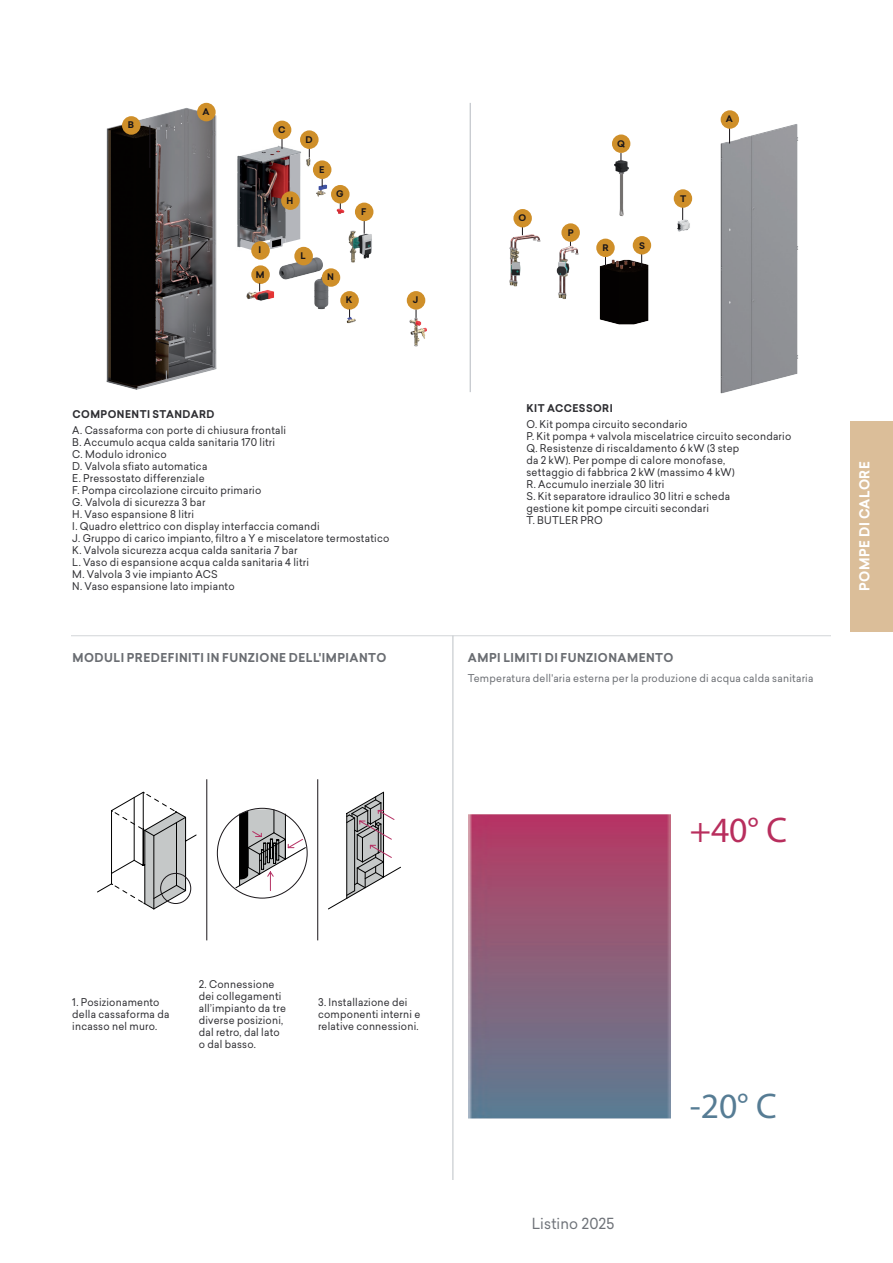
<style>
.page{position:relative;width:893px;height:1263px;background:#fff}
.page>*{position:absolute;margin:0;border:0;box-sizing:border-box;transform-origin:0 0}
.t1{font:35.7px "Myriad Pro";color:#567c94}
.t2{font:35.7px "Myriad Pro";color:#b82e5d}
.t3{font:15px "Sailec";letter-spacing:.005em;color:#6f7379;scale:.95 1}
.t4{font:700 13.5px "Sailec";color:#fff;scale:.95 1}
.plusDescrizione{font:700 12px "Sailec";letter-spacing:.045em;color:#6a6d72;scale:.95 1}
.iconeDescrizione{font:10.5px/12px "Sailec";letter-spacing:.02em;color:#2e2e32;scale:.95 1}
.plusTesto{font:10.5px "Sailec";letter-spacing:.02em;color:#6a6d72;scale:.95 1}
.iconeTitolo{font:700 10.5px "Sailec";letter-spacing:.045em;color:#2e2e32;scale:.95 1}
.t5{font:700 9px "Sailec";color:#1a161a}
</style>
<div class="page">
<img style="left:468px;top:814px;width:202px;height:305px">
<img style="left:106px;top:102px;width:321px;height:288px">
<img style="left:509px;top:111px;width:290px;height:283px">
<img style="left:215px;top:113px;width:97px;height:145px">
<div style="left:370px;top:304px;width:29px;height:29px;background:#fff"></div>
<hr style="left:470px;top:103px;width:1px;height:289px;background:#c6cacf">
<svg style="left:360px;top:220px;width:5px;height:14px"></svg>
<hr style="left:149px;top:125px;width:1px;height:43px;background:#1a161a">
<svg style="left:215px;top:115px;width:95px;height:142px"></svg>
<div style="left:300px;top:130px;width:19px;height:19px;background:#cf8f29;border-radius:50%"></div>
<div style="left:313px;top:160px;width:18px;height:19px;background:#cf8f29;border-radius:50%"></div>
<div style="left:331px;top:185px;width:19px;height:18px;background:#cf8f29;border-radius:50%"></div>
<div style="left:340px;top:291px;width:19px;height:19px;background:#cf8f29;border-radius:50%"></div>
<div style="left:355px;top:203px;width:18px;height:18px;background:#cf8f29;border-radius:50%"></div>
<div style="left:294px;top:247px;width:19px;height:18px;background:#cf8f29;border-radius:50%"></div>
<div style="left:122px;top:116px;width:19px;height:19px;background:#cf8f29;border-radius:50%"></div>
<div style="left:197px;top:103px;width:19px;height:18px;background:#cf8f29;border-radius:50%"></div>
<div style="left:407px;top:291px;width:18px;height:19px;background:#cf8f29;border-radius:50%"></div>
<div style="left:251px;top:241px;width:19px;height:19px;background:#cf8f29;border-radius:50%"></div>
<div style="left:251px;top:265px;width:19px;height:19px;background:#cf8f29;border-radius:50%"></div>
<svg style="left:641px;top:254px;width:1px;height:13px"></svg>
<svg style="left:729px;top:129px;width:1px;height:14px"></svg>
<div style="left:596px;top:239px;width:19px;height:18px;background:#cf8f29;border-radius:50%"></div>
<div style="left:561px;top:223px;width:19px;height:19px;background:#cf8f29;border-radius:50%"></div>
<div style="left:612px;top:134px;width:18px;height:19px;background:#cf8f29;border-radius:50%"></div>
<div style="left:513px;top:209px;width:19px;height:18px;background:#cf8f29;border-radius:50%"></div>
<div style="left:322px;top:268px;width:18px;height:19px;background:#cf8f29;border-radius:50%"></div>
<div style="left:633px;top:236px;width:18px;height:18px;background:#cf8f29;border-radius:50%"></div>
<svg style="left:682px;top:208px;width:1px;height:12px"></svg>
<div style="left:674px;top:189px;width:18px;height:19px;background:#cf8f29;border-radius:50%"></div>
<div style="left:721px;top:110px;width:18px;height:19px;background:#cf8f29;border-radius:50%"></div>
<svg style="left:97px;top:792px;width:100px;height:117px"></svg>
<div style="left:160px;top:873px;width:31px;height:31px;border:1px solid #1a161a;border-radius:50%"></div>
<hr style="left:207px;top:779px;width:1px;height:161px;background:#1a161a">
<hr style="left:317px;top:779px;width:1px;height:161px;background:#1a161a">
<svg style="left:235px;top:809px;width:71px;height:82px"></svg>
<svg style="left:328px;top:792px;width:73px;height:117px"></svg>
<div style="left:850px;top:421px;width:43px;height:210px;background:#dbbe99"></div>
<p class="t5" style="left:128px;top:119px;width:8px">B</p>
<p class="t5" style="left:202px;top:105px;width:9px">A</p>
<p class="t5" style="left:258px;top:244px;width:4px">I</p>
<p class="t5" style="left:256px;top:268px;width:10px">M</p>
<p class="t5" style="left:278px;top:123px;width:9px">C</p>
<p class="t5" style="left:287px;top:194px;width:8px">H</p>
<p class="t5" style="left:305px;top:133px;width:9px">D</p>
<p class="t5" style="left:319px;top:163px;width:7px">E</p>
<p class="t5" style="left:336px;top:187px;width:9px">G</p>
<p class="t5" style="left:361px;top:205px;width:7px">F</p>
<p class="t5" style="left:300px;top:249px;width:7px">L</p>
<p class="t5" style="left:327px;top:271px;width:8px">N</p>
<p class="t5" style="left:346px;top:294px;width:8px">K</p>
<p class="t5" style="left:413px;top:294px;width:7px">J</p>
<p class="iconeTitolo" style="left:72px;top:406px;width:151px">COMPONENTI STANDARD</p>
<p class="iconeDescrizione" style="left:72px;top:424px;width:227px">A. Cassaforma con porte di chiusura frontali</p>
<p class="iconeDescrizione" style="left:72px;top:436px;width:215px">B. Accumulo acqua calda sanitaria 170 litri</p>
<p class="iconeDescrizione" style="left:72px;top:448px;width:101px">C. Modulo idronico</p>
<p class="iconeDescrizione" style="left:72px;top:460px;width:144px">D. Valvola sfiato automatica</p>
<p class="iconeDescrizione" style="left:72px;top:472px;width:141px">E. Pressostato differenziale</p>
<p class="iconeDescrizione" style="left:72px;top:484px;width:201px">F. Pompa circolazione circuito primario</p>
<p class="iconeDescrizione" style="left:72px;top:496px;width:142px">G. Valvola di sicurezza 3 bar</p>
<p class="iconeDescrizione" style="left:72px;top:508px;width:130px">H. Vaso espansione 8 litri</p>
<p class="iconeDescrizione" style="left:72px;top:520px;width:262px">I. Quadro elettrico con display interfaccia comandi</p>
<p class="iconeDescrizione" style="left:72px;top:532px;width:335px">J. Gruppo di carico impianto, filtro a Y e miscelatore termostatico</p>
<p class="iconeDescrizione" style="left:72px;top:544px;width:239px">K. Valvola sicurezza acqua calda sanitaria 7 bar</p>
<p class="iconeDescrizione" style="left:72px;top:556px;width:251px">L. Vaso di espansione acqua calda sanitaria 4 litri</p>
<p class="iconeDescrizione" style="left:72px;top:568px;width:155px">M. Valvola 3 vie impianto ACS</p>
<p class="iconeDescrizione" style="left:72px;top:580px;width:172px">N. Vaso espansione lato impianto</p>
<p class="plusDescrizione" style="left:73px;top:649px;width:332px">MODULI PREDEFINITI IN FUNZIONE DELL'IMPIANTO</p>
<p class="t5" style="left:518px;top:211px;width:9px">O</p>
<p class="t5" style="left:617px;top:137px;width:9px">Q</p>
<p class="t5" style="left:568px;top:226px;width:7px">P</p>
<p class="t5" style="left:603px;top:242px;width:8px">R</p>
<p class="t5" style="left:639px;top:239px;width:7px">S</p>
<p class="t5" style="left:680px;top:192px;width:8px">T</p>
<p class="t5" style="left:726px;top:113px;width:9px">A</p>
<p class="iconeTitolo" style="left:527px;top:400px;width:92px">KIT ACCESSORI</p>
<p class="iconeDescrizione" style="left:526px;top:418px;width:171px">O. Kit pompa circuito secondario</p>
<p class="iconeDescrizione" style="left:526px;top:430px;width:280px">P. Kit pompa + valvola miscelatrice circuito secondario</p>
<p class="iconeDescrizione" style="left:526px;top:442px;width:226px">Q. Resistenze di riscaldamento 6 kW (3 step da 2 kW). Per pompe di calore monofase, settaggio di fabbrica 2 kW (massimo 4 kW)</p>
<p class="iconeDescrizione" style="left:526px;top:478px;width:147px">R. Accumulo inerziale 30 litri</p>
<p class="iconeDescrizione" style="left:526px;top:490px;width:216px">S. Kit separatore idraulico 30 litri e scheda gestione kit pompe circuiti secondari</p>
<p class="iconeDescrizione" style="left:526px;top:514px;width:82px">T. BUTLER PRO</p>
<p class="plusDescrizione" style="left:468px;top:649px;width:218px">AMPI LIMITI DI FUNZIONAMENTO</p>
<p class="plusTesto" style="left:468px;top:671px;width:365px">Temperatura dell'aria esterna per la produzione di acqua calda sanitaria</p>
<p class="t4" style="left:855px;top:591px;width:137px;rotate:-90deg">Pompedicalore</p>
<p class="t2" style="left:690px;top:807px;width:99px">+40° C</p>
<p class="iconeDescrizione" style="left:72px;top:995px;width:104px">1. Posizionamento della cassaforma da incasso nel muro.</p>
<p class="iconeDescrizione" style="left:199px;top:977px;width:93px">2. Connessione dei collegamenti all’impianto da tre diverse posizioni, dal retro, dal lato o dal basso.</p>
<p class="iconeDescrizione" style="left:318px;top:995px;width:109px">3. Installazione dei componenti interni e relative connessioni.</p>
<h2 class="t3" style="left:532px;top:1213px;width:88px">Listino 2025</h2>
<p class="t1" style="left:690px;top:1084px;width:89px">-20° C</p>
</div>
